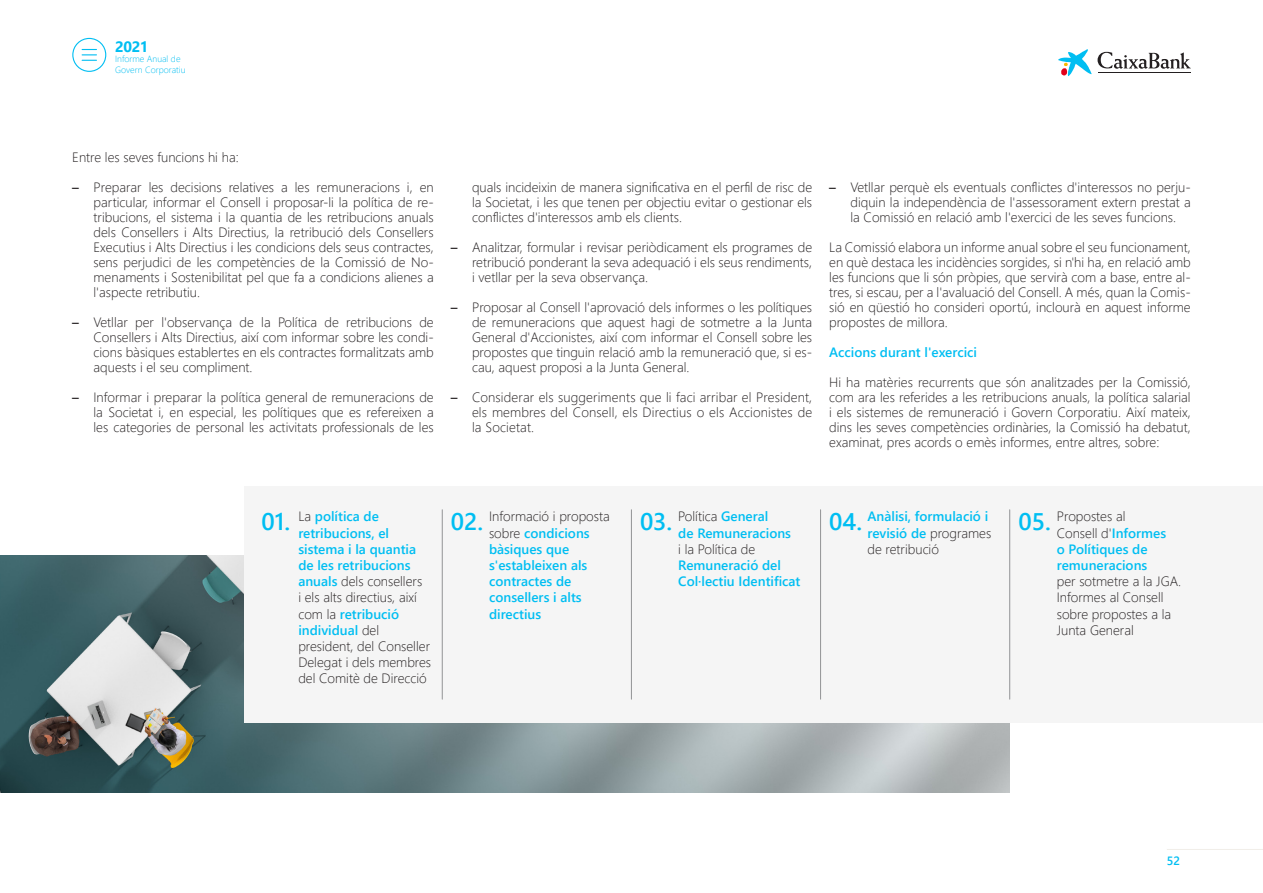
<style>
.page{position:relative;width:1263px;height:893px;background:#fff}
.page>*{position:absolute;margin:0;border:0;box-sizing:border-box;transform-origin:0 0}
.Cifras_destacadas{font:600 24px "Segoe UI";color:#00bef2}
.t1{font:700 15px "Segoe UI";color:#00bef2}
.Texto_corrido{font:300 13.5px/15px "Segoe UI";color:#231f20;text-align:justify}
.Texto_infografía__fu{font:300 13.5px/16.2px "Segoe UI";color:#231f20}
.Texto_infografía__fu-2{font:600 13.5px/16.2px "Segoe UI";color:#00bef2}
.Título_4_Nivel{font:600 13.5px "Segoe UI";color:#00bef2}
.t2{font:600 12px "Segoe UI";color:#00bef2}
.t3{font:300 9px/10.8px "Segoe UI";color:#00bef2}
.s1{font-weight:600}
.s2{font-weight:300;color:#231f20}
.s3{font-weight:600;color:#00bef2}
</style>
<div class="page">
<hr style="left:1167px;top:849px;width:96px;height:1px;background:#f1eee9">
<svg style="left:1058px;top:49px;width:33px;height:27px"></svg>
<hr style="left:1098px;top:72px;width:93px;height:1px;background:#231f20">
<svg style="left:1097px;top:52px;width:94px;height:17px"></svg>
<hr style="left:1098px;top:73px;width:93px;height:1px;background:#231f20">
<svg style="left:82px;top:49px;width:14px;height:12px"></svg>
<div style="left:72px;top:38px;width:34px;height:34px;border:1px solid #00bef2;border-radius:50%"></div>
<img style="left:0;top:555px;width:1010px;height:237px">
<div style="left:244px;top:486px;width:1019px;height:237px;background:#f5f5f5"></div>
<hr style="left:442px;top:510px;width:1px;height:189px;background:#929395">
<hr style="left:631px;top:510px;width:1px;height:189px;background:#929395">
<hr style="left:820px;top:510px;width:1px;height:189px;background:#929395">
<hr style="left:1009px;top:510px;width:1px;height:189px;background:#929395">
<p class="t1" style="left:115px;top:32px;width:35px">2021</p>
<p class="t3" style="left:115px;top:53px;width:72px">Informe Anual de<br>Govern Corporatiu</p>
<p class="Texto_corrido" style="left:72px;top:148px;width:168px">Entre les seves funcions hi ha:</p>
<p class="Texto_corrido" style="left:94px;top:178px;width:342px;text-indent:-21px"><span class="s1">–</span> Preparar les decisions relatives a les remuneracions i, en particular, informar el Consell i proposar-li la política de re&shy;tribucions, el sistema i la quantia de les retribucions anuals dels Consellers i Alts Directius, la retribució dels Consellers Executius i Alts Directius i les condicions dels seus contractes, sens perjudici de les competències de la Comissió de No&shy;menaments i Sostenibilitat pel que fa a condicions alienes a l'aspecte retributiu.</p>
<p class="Texto_corrido" style="left:94px;top:313px;width:342px;text-indent:-21px"><span class="s1">–</span> Vetllar per l'observança de la Política de retribucions de Consellers i Alts Directius, així com informar sobre les condi&shy;cions bàsiques establertes en els contractes formalitzats amb aquests i el seu compliment.</p>
<p class="Texto_corrido" style="left:94px;top:388px;width:342px;text-indent:-21px"><span class="s1">–</span> Informar i preparar la política general de remuneracions de la Societat i, en especial, les polítiques que es refereixen a les categories de personal les activitats professionals de les</p>
<p class="Texto_corrido" style="left:472px;top:178px;width:342px">quals incideixin de manera significativa en el perfil de risc de la Societat, i les que tenen per objectiu evitar o gestionar els conflictes d'interessos amb els clients.</p>
<p class="Texto_corrido" style="left:472px;top:238px;width:342px;text-indent:-21px"><span class="s1">–</span> Analitzar, formular i revisar periòdicament els programes de retribució ponderant la seva adequació i els seus rendiments, i vetllar per la seva observança.</p>
<p class="Texto_corrido" style="left:472px;top:298px;width:342px;text-indent:-21px"><span class="s1">–</span> Proposar al Consell l'aprovació dels informes o les polítiques de remuneracions que aquest hagi de sotmetre a la Junta General d'Accionistes, així com informar el Consell sobre les propostes que tinguin relació amb la remuneració que, si es&shy;cau, aquest proposi a la Junta General.</p>
<p class="Texto_corrido" style="left:472px;top:388px;width:342px;text-indent:-21px"><span class="s1">–</span> Considerar els suggeriments que li faci arribar el President, els membres del Consell, els Directius o els Accionistes de la Societat.</p>
<p class="Texto_corrido" style="left:850px;top:178px;width:342px;text-indent:-21px"><span class="s1">–</span> Vetllar perquè els eventuals conflictes d'interessos no perju&shy;diquin la independència de l'assessorament extern prestat a la Comissió en relació amb l'exercici de les seves funcions.</p>
<p class="Texto_corrido" style="left:829px;top:238px;width:363px">La Comissió elabora un informe anual sobre el seu funcionament, en què destaca les incidències sorgides, si n'hi ha, en relació amb les funcions que li són pròpies, que servirà com a base, entre al&shy;tres, si escau, per a l'avaluació del Consell. A més, quan la Comis&shy;sió en qüestió ho consideri oportú, inclourà en aquest informe propostes de millora.</p>
<p class="Título_4_Nivel" style="left:829px;top:340px;width:149px">Accions durant l'exercici</p>
<p class="Texto_corrido" style="left:829px;top:373px;width:363px">Hi ha matèries recurrents que són analitzades per la Comissió, com ara les referides a les retribucions anuals, la política salarial i els sistemes de remuneració i Govern Corporatiu. Així mateix, dins les seves competències ordinàries, la Comissió ha debatut, examinat, pres acords o emès informes, entre altres, sobre:</p>
<p class="Cifras_destacadas" style="left:261px;top:499px;width:30px">01.</p>
<p class="Texto_infografía__fu-2" style="left:489px;top:507px;width:122px"><span class="s2">Informació i proposta sobre</span> condicions bàsiques que s'estableixen als contractes de consellers i alts directius</p>
<p class="Texto_infografía__fu-2" style="left:867px;top:507px;width:125px">Anàlisi, formulació i revisió de <span class="s2">programes de retribució</span></p>
<p class="Texto_infografía__fu" style="left:298px;top:507px;width:134px">La <span class="s3">política de retribucions, el sistema i la quantia de les retribucions anuals</span> dels consellers<br>i els alts directius, així com la <span class="s3">retribució individual</span> del president, del Conseller<br>Delegat i dels membres del Comitè de Direcció</p>
<p class="Texto_infografía__fu-2" style="left:678px;top:507px;width:124px"><span class="s2">Política</span> General<br>de Remuneracions<br><span class="s2">i la Política de<br></span>Remuneració del<br>Col·lectiu Identificat</p>
<p class="Texto_infografía__fu" style="left:1057px;top:507px;width:126px">Propostes al<br>Consell d'<span class="s3">Informes<br>o Polítiques de remuneracions<br></span>per sotmetre a la JGA.<br>Informes al Consell sobre propostes a la<br>Junta General</p>
<p class="Cifras_destacadas" style="left:451px;top:499px;width:34px">02.</p>
<p class="Cifras_destacadas" style="left:829px;top:499px;width:34px">04.</p>
<p class="Cifras_destacadas" style="left:640px;top:499px;width:34px">03.</p>
<p class="Cifras_destacadas" style="left:1018px;top:499px;width:34px">05.</p>
<p class="t2" style="left:1167px;top:849px;width:15px">52</p>
</div>
